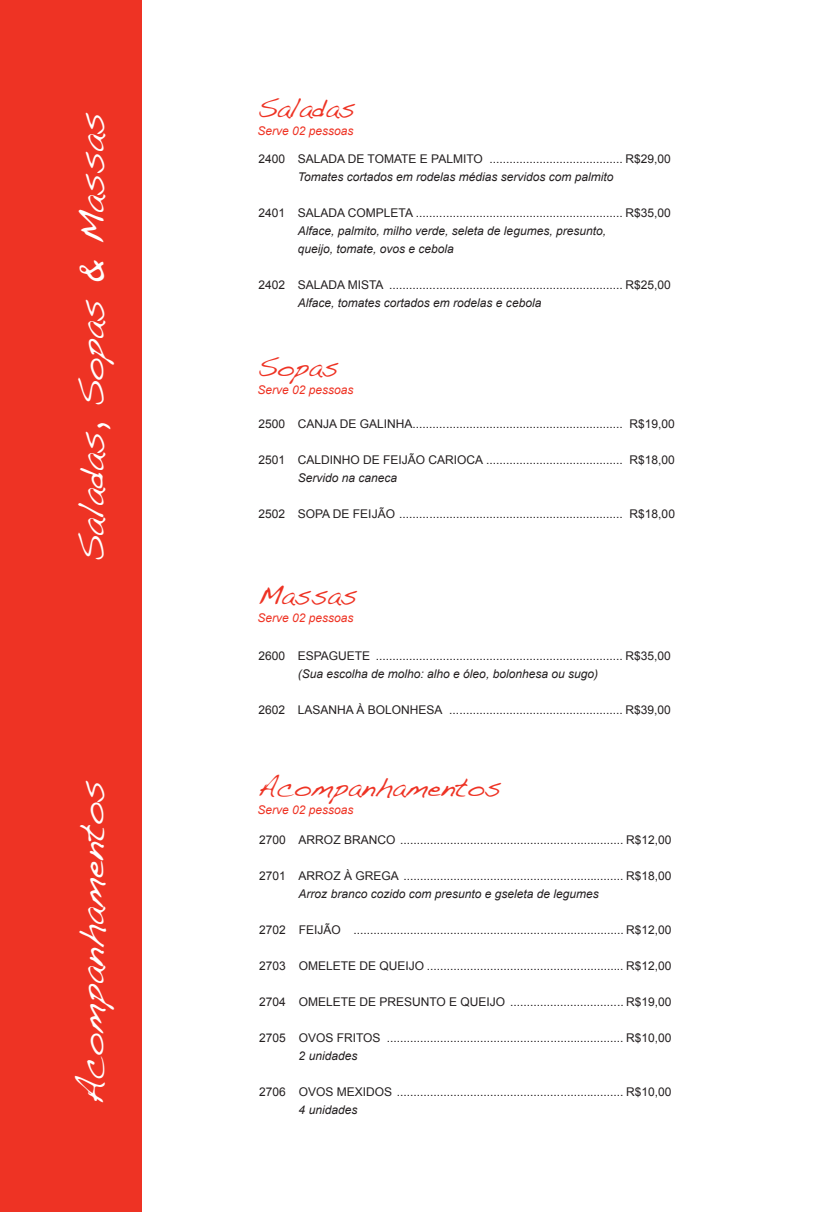
<style>
.page{position:relative;width:821px;height:1212px;background:#fff}
.page>*{position:absolute;margin:0;border:0;box-sizing:border-box;transform-origin:0 0}
.t1{font:36px "Handwriting Dakota";letter-spacing:-.005em;color:#fff}
.t2{font:27px "Handwriting Dakota";color:#ee3324}
.t3{font:12px "Arial";color:#231f20}
.t4{font:italic 12px/18px "Arial";color:#231f20}
.t5{font:italic 12px "Arial";color:#ee3324}
</style>
<div class="page">
<div style="left:0;top:0;width:142px;height:1212px;background:#ee3324"></div>
<h1 class="t1" style="left:70px;top:562px;width:451px;rotate:-90deg">Saladas, Sopas &amp; Massas</h1>
<h1 class="t1" style="left:70px;top:1105px;width:326px;rotate:-90deg">Acompanhamentos</h1>
<h2 class="t2" style="left:257px;top:92px;width:99px">Saladas</h2>
<p class="t5" style="left:257px;top:123px;width:98px">Serve 02 pessoas</p>
<p class="t3" style="left:258px;top:151px;width:414px">2400 SALADA DE TOMATE E PALMITO ........................................ R$29,00</p>
<p class="t4" style="left:298px;top:168px;width:317px">Tomates cortados em rodelas médias servidos com palmito</p>
<p class="t3" style="left:258px;top:205px;width:414px">2401 SALADA COMPLETA .............................................................. R$35,00</p>
<p class="t4" style="left:298px;top:222px;width:310px">Alface, palmito, milho verde, seleta de legumes, presunto, queijo, tomate, ovos e cebola</p>
<p class="t3" style="left:258px;top:277px;width:414px">2402 SALADA MISTA ...................................................................... R$25,00</p>
<p class="t4" style="left:298px;top:294px;width:245px">Alface, tomates cortados em rodelas e cebola</p>
<h2 class="t2" style="left:257px;top:351px;width:82px">Sopas</h2>
<p class="t5" style="left:257px;top:382px;width:98px">Serve 02 pessoas</p>
<p class="t3" style="left:258px;top:416px;width:418px">2500 CANJA DE GALINHA............................................................... R$19,00</p>
<p class="t3" style="left:258px;top:452px;width:418px">2501 CALDINHO DE FEIJÃO CARIOCA ......................................... R$18,00</p>
<p class="t4" style="left:298px;top:469px;width:101px">Servido na caneca</p>
<p class="t3" style="left:258px;top:506px;width:418px">2502 SOPA DE FEIJÃO ................................................................... R$18,00</p>
<h2 class="t2" style="left:257px;top:579px;width:101px">Massas</h2>
<p class="t5" style="left:257px;top:610px;width:98px">Serve 02 pessoas</p>
<p class="t3" style="left:258px;top:648px;width:414px">2600 ESPAGUETE .......................................................................... R$35,00</p>
<p class="t4" style="left:298px;top:665px;width:302px">(Sua escolha de molho: alho e óleo, bolonhesa ou sugo)</p>
<p class="t3" style="left:258px;top:702px;width:414px">2602 LASANHA À BOLONHESA .................................................... R$39,00</p>
<h2 class="t2" style="left:257px;top:771px;width:245px">Acompanhamentos</h2>
<p class="t5" style="left:257px;top:802px;width:98px">Serve 02 pessoas</p>
<p class="t3" style="left:259px;top:831px;width:414px">2700 ARROZ BRANCO ................................................................... R$12,00</p>
<p class="t3" style="left:259px;top:867px;width:414px">2701 ARROZ À GREGA .................................................................. R$18,00</p>
<p class="t4" style="left:299px;top:884px;width:302px">Arroz branco cozido com presunto e gseleta de legumes</p>
<p class="t3" style="left:259px;top:921px;width:414px">2702 FEIJÃO ................................................................................. R$12,00</p>
<p class="t3" style="left:259px;top:957px;width:414px">2703 OMELETE DE QUEIJO ........................................................... R$12,00</p>
<p class="t3" style="left:259px;top:993px;width:414px">2704 OMELETE DE PRESUNTO E QUEIJO .................................. R$19,00</p>
<p class="t3" style="left:259px;top:1029px;width:414px">2705 OVOS FRITOS ....................................................................... R$10,00</p>
<p class="t4" style="left:299px;top:1046px;width:60px">2 unidades</p>
<p class="t3" style="left:259px;top:1083px;width:414px">2706 OVOS MEXIDOS .................................................................... R$10,00</p>
<p class="t4" style="left:299px;top:1100px;width:60px">4 unidades</p>
</div>
